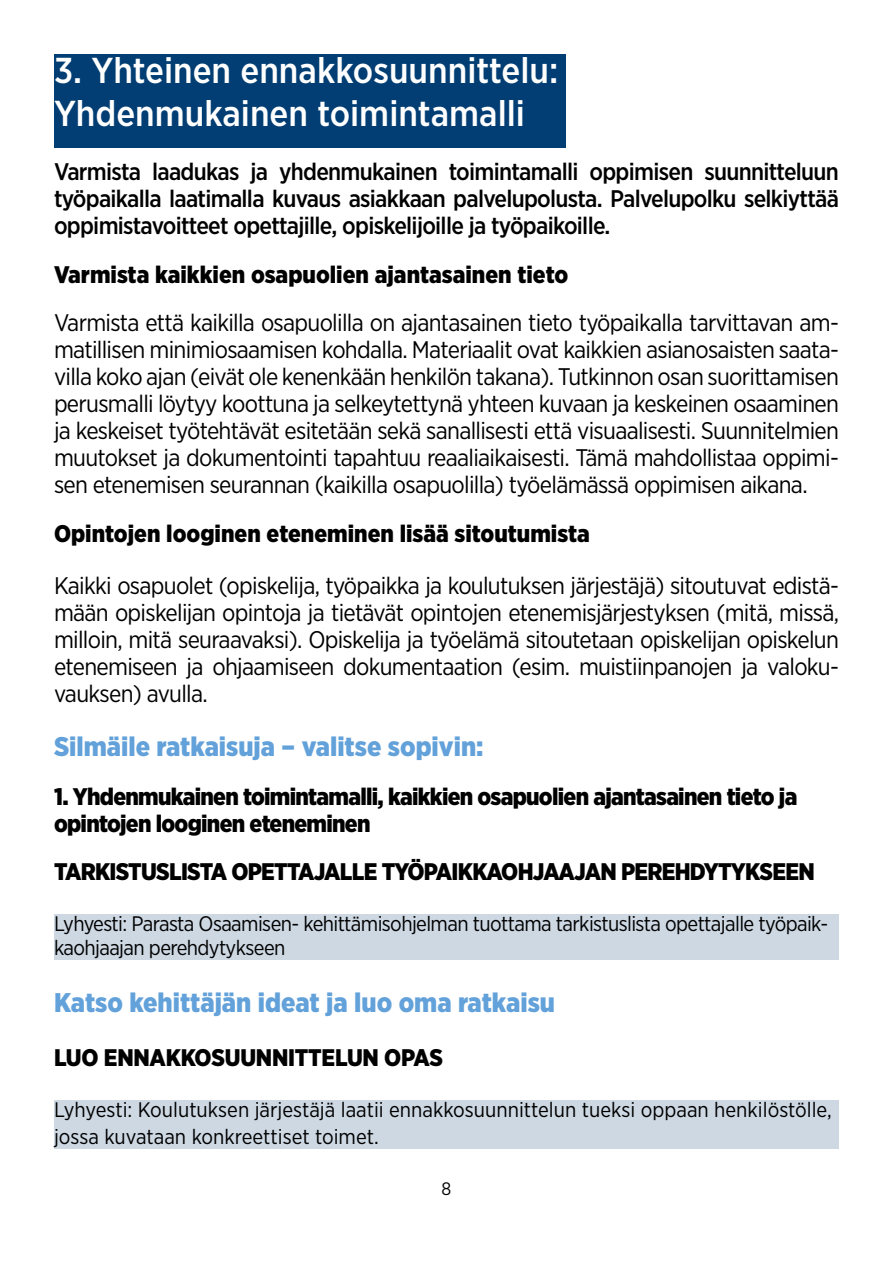
<style>
.page{position:relative;width:893px;height:1263px;background:#fff}
.page>*{position:absolute;margin:0;border:0;box-sizing:border-box;transform-origin:0 0}
.t1{font:500 36px "Gotham Narrow";color:#fff}
.t2{font:900 27px "Gotham Narrow";color:#62a1d9}
.t3{font:24px/27px "Gotham Narrow";letter-spacing:-.03em;color:#000;text-align:justify}
.t4{font:500 24px/27px "Gotham Narrow";letter-spacing:-.03em;color:#000;text-align:justify}
._1_1{font:900 24px/27px "Gotham Narrow";letter-spacing:-.03em;color:#000}
._1_1-2{font:900 24px "Gotham Narrow";color:#000}
.Ratkaisu{font:900 24px "Gotham Narrow";letter-spacing:-.03em;color:#000}
.Ratkaisu-2{font:900 24px "Gotham Narrow";letter-spacing:-.01em;color:#000}
.Lyhyesti{font:21px/27px "Gotham Narrow";color:#000}
.Lyhyesti-2{font:21px/24px "Gotham Narrow";letter-spacing:-.025em;color:#000}
.t5{font:18px "Gotham Narrow";color:#000}
</style>
<div class="page">
<div style="left:54px;top:54px;width:512px;height:93px;background:#023e73"></div>
<div style="left:54px;top:914px;width:785px;height:45px;background:#cdd8e3"></div>
<div style="left:54px;top:1100px;width:785px;height:49px;background:#cdd8e3"></div>
<p class="t1" style="left:54px;top:47px;width:506px">3. Yhteinen ennakkosuunnittelu:</p>
<p class="t1" style="left:54px;top:91px;width:472px">Yhdenmukainen toimintamalli</p>
<p class="t4" style="left:54px;top:158px;width:786px">Varmista laadukas ja yhdenmukainen toimintamalli oppimisen suunnitteluun työpaikalla laatimalla kuvaus asiakkaan palvelupolusta. Palvelupolku selkiyttää oppimistavoitteet opettajille, opiskelijoille ja työpaikoille.</p>
<p class="_1_1-2" style="left:54px;top:258px;width:516px">Varmista kaikkien osapuolien ajantasainen tieto</p>
<p class="t3" style="left:54px;top:309px;width:786px">Varmista että kaikilla osapuolilla on ajantasainen tieto työpaikalla tarvittavan am&shy;matillisen minimiosaamisen kohdalla. Materiaalit ovat kaikkien asianosaisten saata&shy;villa koko ajan (eivät ole kenenkään henkilön takana). Tutkinnon osan suorittamisen perusmalli löytyy koottuna ja selkeytettynä yhteen kuvaan ja keskeinen osaaminen ja keskeiset työtehtävät esitetään sekä sanallisesti että visuaalisesti. Suunnitelmien muutokset ja dokumentointi tapahtuu reaaliaikaisesti. Tämä mahdollistaa oppimi&shy;sen etenemisen seurannan (kaikilla osapuolilla) työelämässä oppimisen aikana.</p>
<p class="_1_1-2" style="left:54px;top:518px;width:537px">Opintojen looginen eteneminen lisää sitoutumista</p>
<p class="t3" style="left:54px;top:572px;width:786px">Kaikki osapuolet (opiskelija, työpaikka ja koulutuksen järjestäjä) sitoutuvat edistä&shy;mään opiskelijan opintoja ja tietävät opintojen etenemisjärjestyksen (mitä, missä, milloin, mitä seuraavaksi). Opiskelija ja työelämä sitoutetaan opiskelijan opiskelun etenemiseen ja ohjaamiseen dokumentaation (esim. muistiinpanojen ja valoku&shy;vauksen) avulla.</p>
<p class="t2" style="left:54px;top:729px;width:431px">Silmäile ratkaisuja – valitse sopivin:</p>
<p class="_1_1" style="left:54px;top:782px;width:745px">1. Yhdenmukainen toimintamalli, kaikkien osapuolien ajantasainen tieto ja opintojen looginen eteneminen</p>
<p class="Ratkaisu" style="left:54px;top:856px;width:762px">TARKISTUSLISTA OPETTAJALLE TYÖPAIKKAOHJAAJAN PEREHDYTYKSEEN</p>
<p class="Lyhyesti-2" style="left:54px;top:911px;width:776px">Lyhyesti: Parasta Osaamisen- kehittämisohjelman tuottama tarkistuslista opettajalle työpaik&shy;kaohjaajan perehdytykseen</p>
<p class="t2" style="left:54px;top:985px;width:503px">Katso kehittäjän ideat ja luo oma ratkaisu</p>
<p class="Ratkaisu-2" style="left:54px;top:1042px;width:391px">LUO ENNAKKOSUUNNITTELUN OPAS</p>
<p class="Lyhyesti" style="left:54px;top:1096px;width:779px">Lyhyesti: Koulutuksen järjestäjä laatii ennakkosuunnittelun tueksi oppaan henkilöstölle, jossa kuvataan konkreettiset toimet.</p>
<p class="t5" style="left:442px;top:1177px;width:11px">8</p>
</div>
